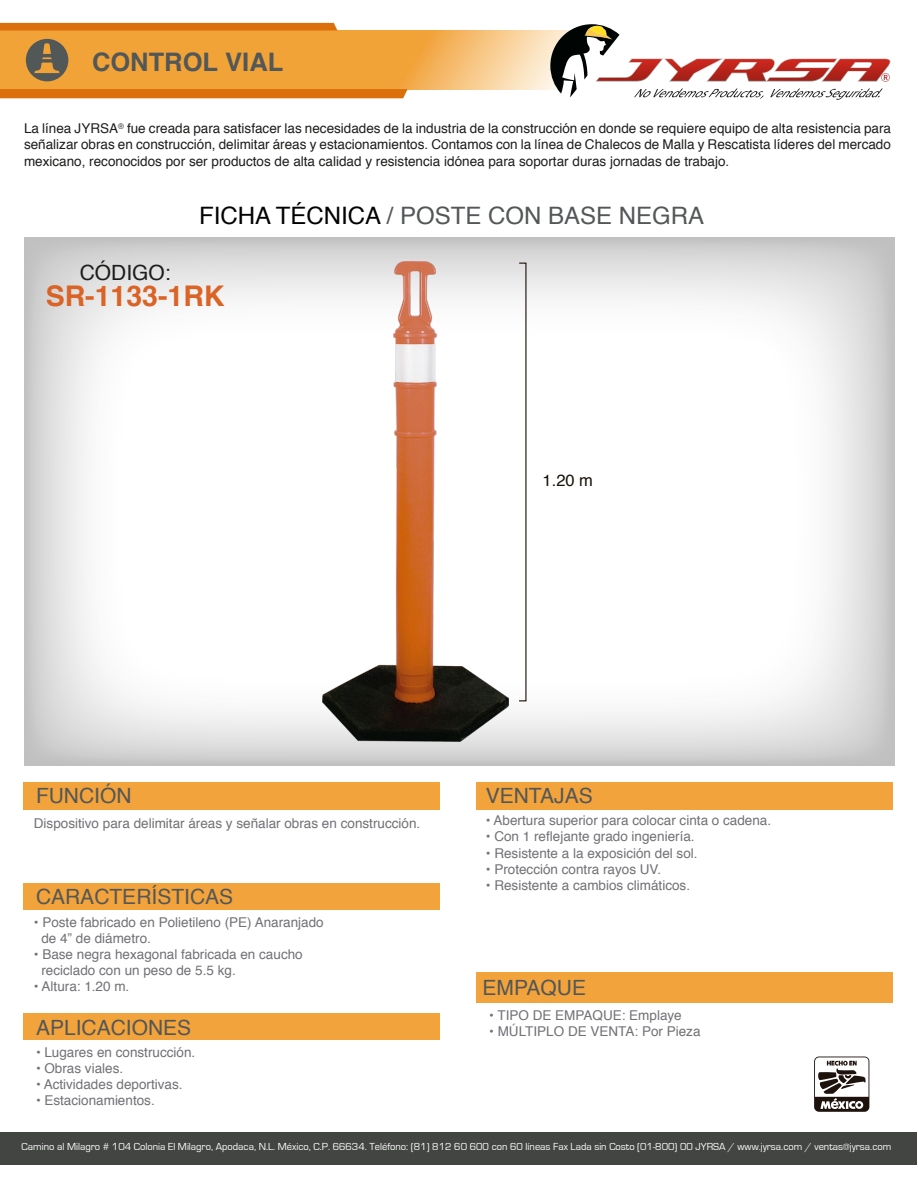
<style>
.page{position:relative;width:918px;height:1188px;background:#fff}
.page>*{position:absolute;margin:0;border:0;box-sizing:border-box;transform-origin:0 0}
.t1{font:700 28.5px "Helvetica";color:#da6325}
.t2{font:700 25.5px "Helvetica";color:#525758}
.t3{font:24px "Helvetica";color:#535758}
.t4{font:21px "Helvetica";color:#535758}
.t5{font:21px "Helvetica";color:#1d1d1c}
.t6{font:16.2px "Helvetica";color:#171309}
.t7{font:13.5px/16.2px "Helvetica";color:#717176}
.t8{font:13.5px/16.2px "Helvetica";color:#1e1d1c;text-align:justify}
.t9{font:10.5px "Eurostile";color:#fff}
.s1{color:#000200}
</style>
<div class="page">
<svg style="left:24px;top:238px;width:870px;height:528px"></svg>
<img style="left:323px;top:262px;width:185px;height:480px">
<img style="left:396px;top:344px;width:39px;height:87px">
<div style="left:0;top:1132px;width:916px;height:32px;background:#434543"></div>
<div style="left:23px;top:782px;width:417px;height:28px;background:#f2a33b"></div>
<div style="left:476px;top:782px;width:417px;height:28px;background:#f2a33b"></div>
<div style="left:23px;top:883px;width:417px;height:27px;background:#f2a33b"></div>
<div style="left:23px;top:1013px;width:417px;height:27px;background:#f2a33b"></div>
<svg style="left:814px;top:1057px;width:55px;height:55px"></svg>
<svg style="left:0;top:31px;width:550px;height:58px;background:#f3ac4d"></svg>
<svg style="left:550px;top:24px;width:341px;height:76px"></svg>
<svg style="left:26px;top:39px;width:42px;height:42px;background:#87704d"></svg>
<svg style="left:0;top:23px;width:337px;height:8px;background:#dc720f"></svg>
<div style="left:0;top:89px;width:408px;height:9px;background:#db6f0c"></div>
<div style="left:476px;top:972px;width:417px;height:31px;background:#f2a33b"></div>
<h2 class="t2" style="left:92px;top:46px;width:193px">CONTROL VIAL</h2>
<p class="t8" style="left:24px;top:121px;width:869px">La línea JYRSA<sup>®</sup> fue creada para satisfacer las necesidades de la industria de la construcción en donde se requiere equipo de alta resistencia para señalizar obras en construcción, delimitar áreas y estacionamientos. Contamos con la línea de Chalecos de Malla y Rescatista líderes del mercado mexicano, reconocidos por ser productos de alta calidad y resistencia idónea para soportar duras jornadas de trabajo.</p>
<h3 class="t5" style="left:80px;top:256px;width:93px">CÓDIGO:</h3>
<h3 class="t3" style="left:199px;top:197px;width:507px"><span class="s1">FICHA TÉCNICA</span> / POSTE CON BASE NEGRA</h3>
<h1 class="t1" style="left:46px;top:278px;width:180px">SR-1133-1RK</h1>
<p class="t6" style="left:543px;top:468px;width:52px">1.20 m</p>
<h3 class="t4" style="left:36px;top:779px;width:97px">FUNCIÓN</h3>
<h3 class="t4" style="left:486px;top:779px;width:108px">VENTAJAS</h3>
<p class="t7" style="left:34px;top:816px;width:388px">Dispositivo para delimitar áreas y señalar obras en construcción.</p>
<h3 class="t4" style="left:36px;top:881px;width:199px">CARACTERÍSTICAS</h3>
<p class="t7" style="left:41px;top:914px;width:284px;text-indent:-8px">• Poste fabricado en Polietileno (PE) Anaranjado de 4” de diámetro.</p>
<p class="t7" style="left:41px;top:947px;width:263px;text-indent:-8px">• Base negra hexagonal fabricada en caucho reciclado con un peso de 5.5 kg.</p>
<p class="t7" style="left:34px;top:979px;width:97px">• Altura: 1.20 m.</p>
<h3 class="t4" style="left:36px;top:1012px;width:157px">APLICACIONES</h3>
<p class="t7" style="left:36px;top:1044px;width:161px">• Lugares en construcción.</p>
<p class="t7" style="left:36px;top:1060px;width:89px">• Obras viales.</p>
<p class="t7" style="left:36px;top:1077px;width:148px">• Actividades deportivas.</p>
<p class="t7" style="left:36px;top:1093px;width:120px">• Estacionamientos.</p>
<p class="t7" style="left:486px;top:813px;width:287px">• Abertura superior para colocar cinta o cadena.</p>
<p class="t7" style="left:486px;top:829px;width:210px">• Con 1 reflejante grado ingeniería.</p>
<p class="t7" style="left:486px;top:845px;width:213px">• Resistente a la exposición del sol.</p>
<p class="t7" style="left:486px;top:861px;width:177px">• Protección contra rayos UV.</p>
<p class="t7" style="left:486px;top:877px;width:206px">• Resistente a cambios climáticos.</p>
<h3 class="t4" style="left:483px;top:972px;width:105px">EMPAQUE</h3>
<p class="t7" style="left:489px;top:1007px;width:194px">• TIPO DE EMPAQUE: Emplaye</p>
<p class="t7" style="left:489px;top:1024px;width:213px">• MÚLTIPLO DE VENTA: Por Pieza</p>
<p class="t9" style="left:22px;top:1141px;width:871px">Camino al Milagro # 104 Colonia El Milagro, Apodaca, N.L. México, C.P. 66634. Teléfono: (81) 812 60 600 con 60 líneas Fax Lada sin Costo (01-800) 00 JYRSA / www.jyrsa.com / ventas@jyrsa.com</p>
</div>
